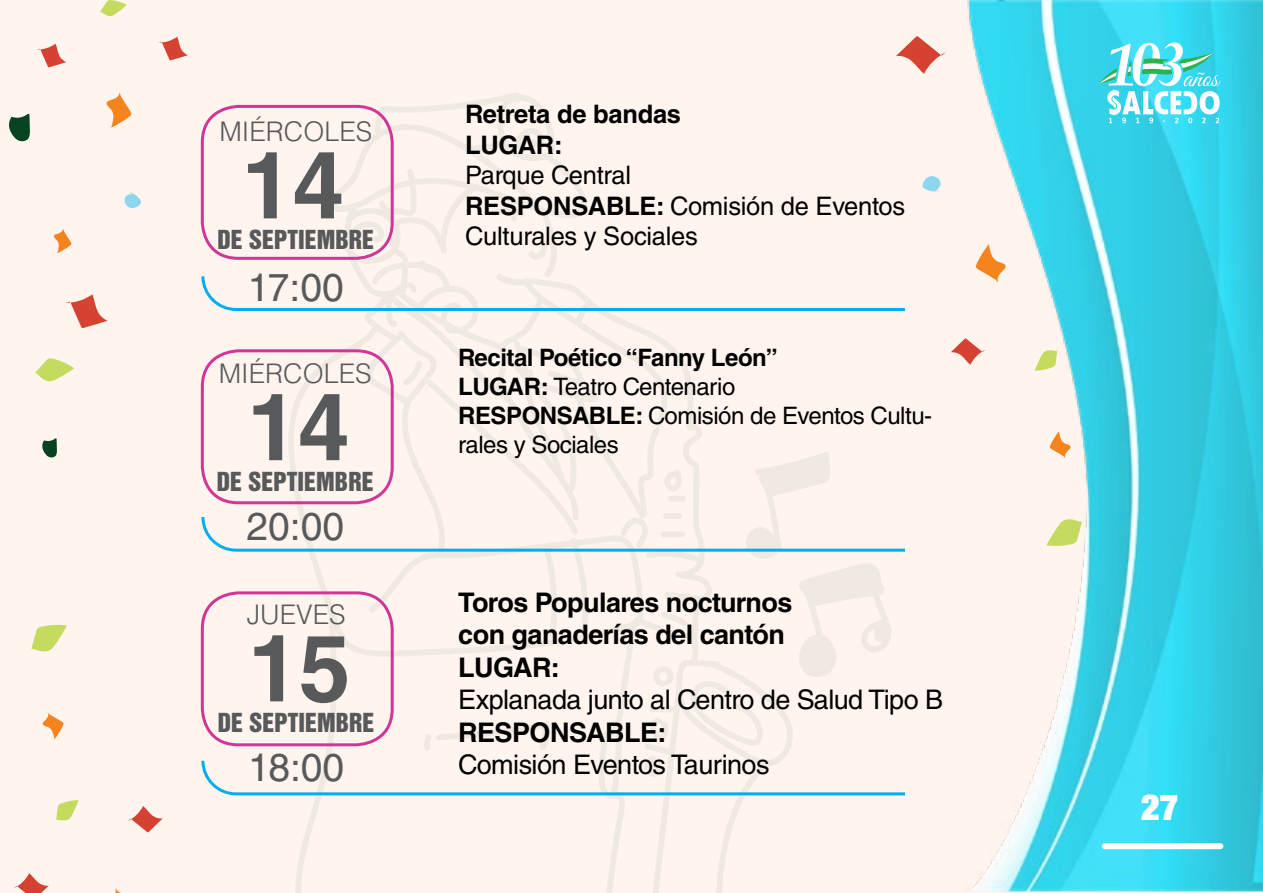
<style>
.page{position:relative;width:1263px;height:893px;background:#fff4ee}
.page>*{position:absolute;margin:0;border:0;box-sizing:border-box;transform-origin:0 0}
.t1{font:700 93px "Helvetica LT";color:#58595b}
.t2{font:39px "Helvetica LT Std";color:#58595b}
.t3{font:900 condensed 36px "Helvetica Neue LT Std";color:#fff}
.t4{font:700 27px/32.4px "Helvetica LT Std";letter-spacing:-.02em;color:#000}
.t5{font:27px "Helvetica LT Std";letter-spacing:-.02em;color:#000}
.t6{font:300 27px "Helvetica LT Std";color:#58595b}
.t7{font:25.5px/30.6px "Helvetica LT Std";letter-spacing:-.01em;color:#000}
.t8{font:700 25.5px/30.6px "Helvetica LT Std";letter-spacing:-.01em;color:#000}
.t9{font:24px/28.8px "Helvetica LT Std";letter-spacing:-.02em;color:#000}
.t10{font:24px "Helvetica Inserat LT Std";color:#58595b}
.s1{font-weight:700}
</style>
<div class="page">
<svg style="left:65px;top:294px;width:43px;height:34px"></svg>
<svg style="left:37px;top:44px;width:29px;height:23px"></svg>
<svg style="left:158px;top:37px;width:30px;height:23px"></svg>
<svg style="left:54px;top:228px;width:18px;height:25px"></svg>
<svg style="left:106px;top:92px;width:26px;height:36px"></svg>
<svg style="left:35px;top:358px;width:39px;height:24px"></svg>
<svg style="left:100px;top:0;width:27px;height:17px"></svg>
<svg style="left:9px;top:114px;width:21px;height:28px"></svg>
<svg style="left:42px;top:438px;width:15px;height:20px"></svg>
<svg style="left:124px;top:192px;width:17px;height:16px"></svg>
<svg style="left:14px;top:873px;width:35px;height:20px"></svg>
<svg style="left:128px;top:806px;width:35px;height:26px"></svg>
<svg style="left:42px;top:712px;width:22px;height:27px"></svg>
<svg style="left:115px;top:888px;width:6px;height:5px"></svg>
<svg style="left:31px;top:624px;width:36px;height:28px"></svg>
<svg style="left:56px;top:800px;width:23px;height:21px"></svg>
<img style="left:794px;top:0;width:469px;height:893px">
<svg style="left:1098px;top:42px;width:122px;height:81px;background:#73e0ea"></svg>
<div style="left:1105px;top:843px;width:115px;height:6px;background:#fff"></div>
<svg style="left:286px;top:93px;width:508px;height:800px"></svg>
<svg style="left:515px;top:126px;width:30px;height:24px"></svg>
<div style="left:201px;top:105px;width:193px;height:155px;border:3px solid #d13697;border-radius:36px"></div>
<svg style="left:201px;top:276px;width:704px;height:35px"></svg>
<svg style="left:201px;top:360px;width:704px;height:435px"></svg>
<p class="t6" style="left:219px;top:114px;width:155px">MIÉRCOLES</p>
<h1 class="t1" style="left:242px;top:129px;width:104px">14</h1>
<p class="t10" style="left:217px;top:225px;width:158px">DE SEPTIEMBRE</p>
<h2 class="t2" style="left:248px;top:265px;width:98px">17:00</h2>
<p class="t6" style="left:219px;top:356px;width:155px">MIÉRCOLES</p>
<h1 class="t1" style="left:247px;top:371px;width:104px">14</h1>
<p class="t10" style="left:217px;top:467px;width:158px">DE SEPTIEMBRE</p>
<h2 class="t2" style="left:246px;top:503px;width:99px">20:00</h2>
<p class="t6" style="left:247px;top:597px;width:100px">JUEVES</p>
<h1 class="t1" style="left:248px;top:612px;width:104px">15</h1>
<p class="t10" style="left:218px;top:708px;width:158px">DE SEPTIEMBRE</p>
<p class="t8" style="left:465px;top:98px;width:217px">Retreta de bandas<br>LUGAR:</p>
<p class="t7" style="left:465px;top:160px;width:441px">Parque Central<br><span class="s1">RESPONSABLE:</span> Comisión de Eventos<br>Culturales y Sociales</p>
<p class="t9" style="left:458px;top:344px;width:475px"><span class="s1">Recital Poético “Fanny León”<br>LUGAR:</span> Teatro Centenario<br><span class="s1">RESPONSABLE:</span> Comisión de Eventos Cultu&shy;rales y Sociales</p>
<p class="t4" style="left:458px;top:586px;width:336px">Toros Populares nocturnos con ganaderías del cantón<br>LUGAR:</p>
<p class="t5" style="left:458px;top:684px;width:486px">Explanada junto al Centro de Salud Tipo B</p>
<p class="t4" style="left:458px;top:715px;width:210px">RESPONSABLE:</p>
<h2 class="t2" style="left:248px;top:745px;width:98px">18:00</h2>
<p class="t5" style="left:458px;top:749px;width:313px">Comisión Eventos Taurinos</p>
<h3 class="t3" style="left:1141px;top:790px;width:39px">2727</h3>
</div>
